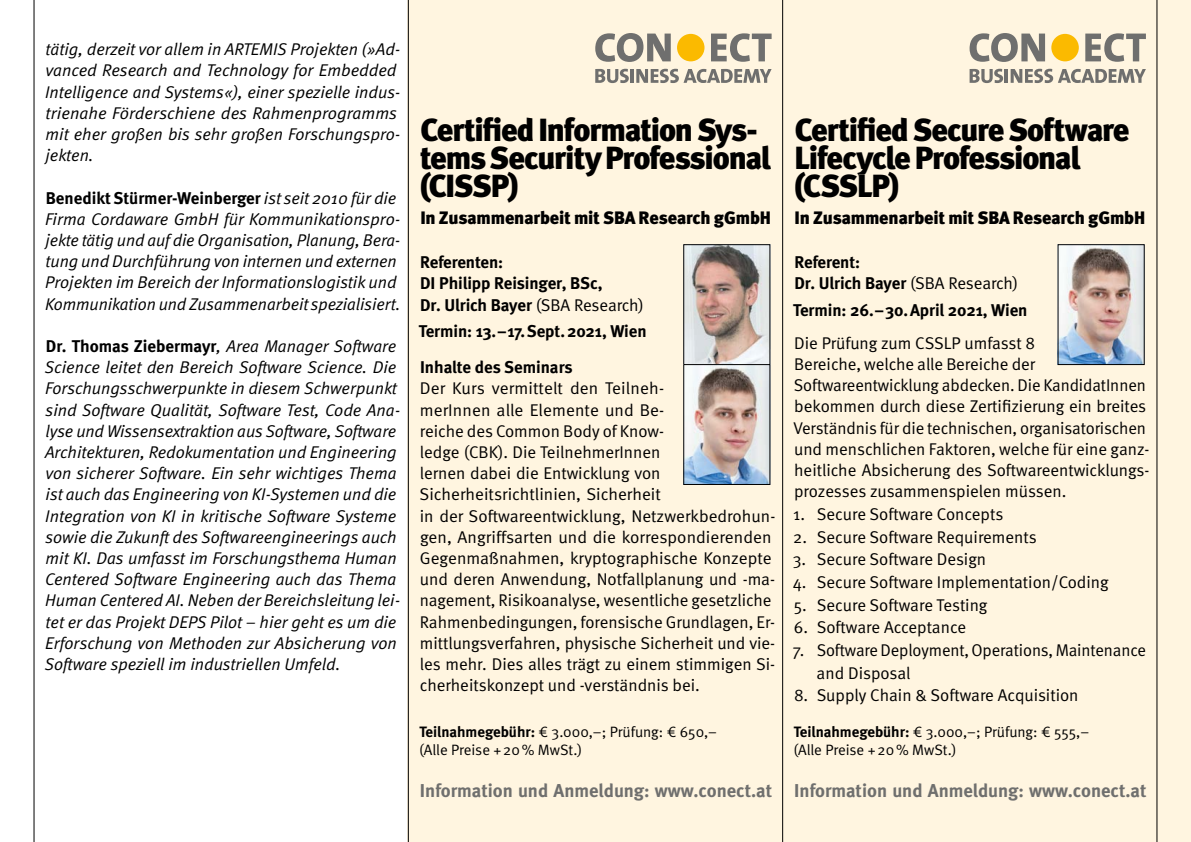
<style>
.page{position:relative;width:1191px;height:842px;background:#fff}
.page>*{position:absolute;margin:0;border:0;box-sizing:border-box;transform-origin:0 0}
.t1{font:900 32px/28px "Meta";letter-spacing:-.04em;color:#000}
.t2{font:700 18.6px "Meta";color:#6f6f6e}
.t3{font:900 18px "Meta";letter-spacing:-.01em;color:#000}
.t4{font:17px/21.2px "Meta Normal";color:#000}
.t5{font:italic 17px/21.2px "Meta Normal";color:#000}
.t6{font:700 17px/21.2px "Meta";letter-spacing:-.005em;color:#000}
.t7{font:15px/18px "Meta Normal";color:#000}
.s1{font-family:"Meta Normal";font-weight:400;font-style:italic}
.s2{font-family:"Meta";font-weight:700;font-style:normal}
.s3{font-family:"Meta Normal";font-weight:400}
.s4{font-family:"Meta";font-weight:700}
.s5{color:#fff5e0}
</style>
<div class="page">
<div style="left:407px;top:0;width:784px;height:842px;background:#fff5e0"></div>
<hr style="left:34px;top:0;width:1px;height:842px;background:#000">
<hr style="left:408px;top:0;width:1px;height:842px;background:#000">
<hr style="left:782px;top:0;width:1px;height:842px;background:#000">
<hr style="left:1156px;top:0;width:1px;height:842px;background:#000">
<svg style="left:595px;top:33px;width:76px;height:29px"></svg>
<div style="left:677px;top:34px;width:27px;height:27px;background:#fbba00;border-radius:50%"></div>
<svg style="left:711px;top:33px;width:60px;height:29px"></svg>
<svg style="left:595px;top:69px;width:34px;height:14px"></svg>
<hr style="left:630px;top:69px;width:3px;height:14px;background:#6f6f6e">
<svg style="left:636px;top:69px;width:135px;height:14px"></svg>
<svg style="left:969px;top:33px;width:76px;height:29px"></svg>
<div style="left:1051px;top:34px;width:27px;height:27px;background:#fbba00;border-radius:50%"></div>
<svg style="left:1085px;top:33px;width:60px;height:29px"></svg>
<svg style="left:969px;top:69px;width:34px;height:14px"></svg>
<hr style="left:1004px;top:69px;width:4px;height:14px;background:#6f6f6e">
<svg style="left:1010px;top:69px;width:135px;height:14px"></svg>
<img style="left:685px;top:246px;width:83px;height:237px">
<div style="left:683px;top:244px;width:87px;height:121px;border:1px solid #000"></div>
<div style="left:683px;top:364px;width:87px;height:121px;border:1px solid #000"></div>
<img style="left:1059px;top:246px;width:83px;height:117px">
<div style="left:1057px;top:244px;width:87px;height:121px;border:1px solid #000"></div>
<p class="t5" style="left:45px;top:39px;width:357px">tätig, derzeit vor allem in ARTEMIS Projekten (»Ad&shy;vanced Research and Technology for Embedded Intelligence and Systems«), einer spezielle indus&shy;trienahe Förderschiene des Rahmenprogramms mit eher großen bis sehr großen Forschungspro&shy;jekten.</p>
<p class="t6" style="left:46px;top:187px;width:352px">Benedikt Stürmer-Weinberger <span class="s1">ist seit 2010 für die</span></p>
<p class="t5" style="left:45px;top:208px;width:357px">Firma Cordaware GmbH für Kommunikationspro&shy;jekte tätig und auf die Organisation, Planung, Bera&shy;tung und Durchführung von internen und externen Projekten im Bereich der Informationslogistik und Kommunikation und Zusammenarbeit spezialisiert.</p>
<p class="t5" style="left:45px;top:335px;width:357px"><span class="s2">Dr. Thomas Ziebermayr</span>, Area Manager Software Science leitet den Bereich Software Science. Die Forschungsschwerpunkte in diesem Schwerpunkt sind Software Qualität, Software Test, Code Ana&shy;lyse und Wissensextraktion aus Software, Software Architekturen, Redokumentation und Engineering von sicherer Software. Ein sehr wichtiges Thema ist auch das Engineering von KI-Systemen und die Integration von KI in kritische Software Systeme sowie die Zukunft des Softwareengineerings auch mit KI. Das umfasst im Forschungsthema Human Centered Software Engineering auch das Thema Human Centered AI. Neben der Bereichsleitung lei&shy;tet er das Projekt DEPS Pilot – hier geht es um die Erforschung von Methoden zur Absicherung von Software speziell im industriellen Umfeld.</p>
<h1 class="t1" style="left:420px;top:116px;width:352px">Certified Information Sys&shy;tems Security Professional (CISSP)</h1>
<p class="t3" style="left:420px;top:207px;width:352px">In Zusammenarbeit mit SBA Research gGmbH</p>
<p class="t6" style="left:420px;top:251px;width:225px">Referenten:<br>DI Philipp Reisinger, BSc,<br>Dr. Ulrich Bayer <span class="s3">(SBA Research)</span></p>
<p class="t6" style="left:419px;top:313px;width:229px;line-height:35.8px">Termin: 13.–17.Sept.2021, Wien<br>Inhalte des Seminars</p>
<p class="t4" style="left:419px;top:378px;width:357px">Der Kurs vermittelt den Teilneh-<br>merInnen alle Elemente und Be-<br>reiche des Common Body of Know-<br>ledge (CBK). Die TeilnehmerInnen<br>lernen dabei die Entwicklung von Sicherheitsrichtlinien, Sicherheit<br>in der Softwareentwicklung, Netzwerkbedrohun&shy;gen, Angriffsarten und die korrespondierenden Gegenmaßnahmen, kryptographische Konzepte und deren Anwendung, Notfallplanung und -ma&shy;nagement, Risikoanalyse, wesentliche gesetzliche Rahmenbedingungen, forensische Grundlagen, Er&shy;mittlungsverfahren, physische Sicherheit und vie&shy;les mehr. Dies alles trägt zu einem stimmigen Si&shy;cherheitskonzept und -verständnis bei.</p>
<p class="t7" style="left:419px;top:722px;width:299px"><span class="s4">Teilnahmegebühr:</span> € 3.000,–; Prüfung: € 650,– (Alle Preise +20% MwSt.)</p>
<p class="t2" style="left:420px;top:780px;width:354px">Information und Anmeldung: www.conect.at</p>
<h1 class="t1" style="left:794px;top:116px;width:337px">Certified Secure Software<br>Lifecycle Professional (CSS<span class="s5">L</span>P)</h1>
<p class="t3" style="left:794px;top:207px;width:352px">In Zusammenarbeit mit SBA Research gGmbH</p>
<p class="t6" style="left:794px;top:251px;width:225px">Referent:<br>Dr. Ulrich Bayer <span class="s3">(SBA Research)</span></p>
<p class="t6" style="left:793px;top:299px;width:236px">Termin: 26.–30.April 2021, Wien</p>
<p class="t4" style="left:793px;top:332px;width:357px">Die Prüfung zum CSSLP umfasst 8<br>Bereiche, welche alle Bereiche der Softwareentwicklung abdecken. Die KandidatInnen bekommen durch diese Zertifizierung ein breites Verständnis für die technischen, organisatorischen und menschlichen Faktoren, welche für eine ganz&shy;heitliche Absicherung des Softwareentwicklungs&shy;prozesses zusammenspielen müssen.</p>
<p class="t4" style="left:793px;top:503px;width:212px">1. Secure Software Concepts</p>
<p class="t4" style="left:793px;top:526px;width:245px">2. Secure Software Requirements</p>
<p class="t4" style="left:793px;top:548px;width:195px">3. Secure Software Design</p>
<p class="t4" style="left:793px;top:571px;width:317px">4. Secure Software Implementation/Coding</p>
<p class="t4" style="left:793px;top:594px;width:195px">5. Secure Software Testing</p>
<p class="t4" style="left:794px;top:616px;width:174px">6. Software Acceptance</p>
<p class="t4" style="left:816px;top:638px;width:331px;line-height:22.6px;text-indent:-24px">7. Software Deployment, Operations, Maintenance and Disposal</p>
<p class="t4" style="left:794px;top:685px;width:286px">8. Supply Chain &amp; Software Acquisition</p>
<p class="t7" style="left:793px;top:722px;width:297px"><span class="s4">Teilnahmegebühr:</span> € 3.000,–; Prüfung: € 555,– (Alle Preise +20% MwSt.)</p>
<p class="t2" style="left:794px;top:780px;width:354px">Information und Anmeldung: www.conect.at</p>
</div>
